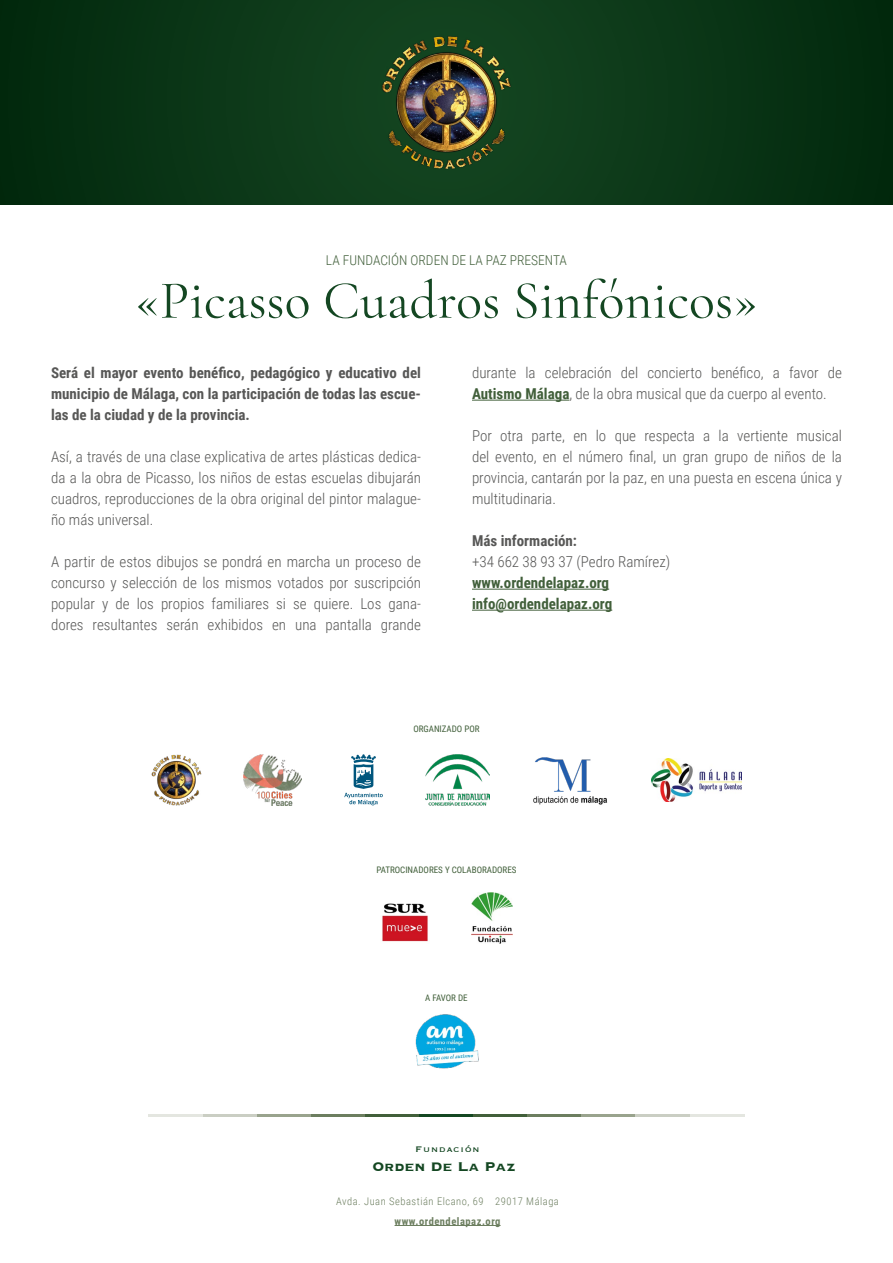
<style>
.page{position:relative;width:893px;height:1263px;background:#fff}
.page>*{position:absolute;margin:0;border:0;box-sizing:border-box;transform-origin:0 0}
.t1{font:54px "Cormorant Garamond";color:#144722}
.t2{font:700 16.5px "Copperplate";color:#144722}
.t3{font:300 15px/21px "Roboto Condensed";color:#575756;text-align:justify}
.t4{font:700 15px/21px "Roboto Condensed";color:#575756;text-align:justify}
.t5{font:700 15px/21px "Roboto Condensed";color:#415f3a}
.t6{font:300 13.5px "Roboto Condensed";color:#415f3a}
.t7{font:300 10.5px "Roboto Condensed";letter-spacing:.05em;color:#6c7e5f}
.t8{font:700 10.5px "Roboto Condensed";letter-spacing:.05em;color:#6c7e5f}
.t9{font:10.5px "Copperplate";letter-spacing:.1em;color:#144722}
.t10{font:9px "Roboto Condensed";color:#415f3a}
.s1{font-weight:700;color:#415f3a}
</style>
<div class="page">
<hr style="left:395px;top:1225px;width:106px;height:1px;background:#6c7e5f">
<hr style="left:149px;top:1114px;width:54px;height:2px;background:#e4e6e0">
<hr style="left:203px;top:1114px;width:54px;height:2px;background:#cacec3">
<hr style="left:257px;top:1114px;width:54px;height:2px;background:#99a38d">
<hr style="left:311px;top:1114px;width:54px;height:2px;background:#6c7e5f">
<hr style="left:365px;top:1114px;width:54px;height:2px;background:#415f3a">
<hr style="left:419px;top:1114px;width:55px;height:2px;background:#144722">
<hr style="left:474px;top:1114px;width:54px;height:2px;background:#415f3a">
<hr style="left:528px;top:1114px;width:54px;height:2px;background:#6c7e5f">
<hr style="left:582px;top:1114px;width:54px;height:2px;background:#99a38d">
<hr style="left:636px;top:1114px;width:54px;height:2px;background:#cacec3">
<hr style="left:690px;top:1114px;width:54px;height:2px;background:#e4e6e0">
<div style="left:0;top:0;width:893px;height:204px;background:linear-gradient(to bottom,#0b3617,#0a3616)"></div>
<img style="left:381px;top:34px;width:131px;height:136px">
<hr style="left:472px;top:400px;width:97px;height:1px;background:#415f3a">
<hr style="left:472px;top:589px;width:137px;height:1px;background:#415f3a">
<hr style="left:472px;top:610px;width:140px;height:1px;background:#415f3a">
<img style="left:415px;top:1014px;width:64px;height:55px">
<img style="left:244px;top:754px;width:58px;height:51px">
<img style="left:152px;top:754px;width:49px;height:51px">
<img style="left:651px;top:758px;width:90px;height:43px">
<svg style="left:344px;top:754px;width:39px;height:51px"></svg>
<img style="left:533px;top:757px;width:75px;height:48px">
<img style="left:425px;top:754px;width:64px;height:51px">
<img style="left:382px;top:903px;width:46px;height:39px">
<img style="left:472px;top:892px;width:41px;height:51px">
<p class="t6" style="left:326px;top:251px;width:242px">LA FUNDACIÓN ORDEN DE LA PAZ PRESENTA</p>
<h1 class="t1" style="left:135px;top:268px;width:624px">«Picasso Cuadros Sinfónicos»</h1>
<p class="t4" style="left:51px;top:362px;width:371px">Será el mayor evento benéfico, pedagógico y educativo del municipio de Málaga, con la participación de todas las escue&shy;las de la ciudad y de la provincia.</p>
<p class="t3" style="left:51px;top:446px;width:371px">Así, a través de una clase explicativa de artes plásticas dedica&shy;da a la obra de Picasso, los niños de estas escuelas dibujarán cuadros, reproducciones de la obra original del pintor malague&shy;ño más universal.</p>
<p class="t3" style="left:51px;top:551px;width:371px">A partir de estos dibujos se pondrá en marcha un proceso de concurso y selección de los mismos votados por suscripción popular y de los propios familiares si se quiere. Los gana&shy;dores resultantes serán exhibidos en una pantalla grande</p>
<p class="t3" style="left:472px;top:362px;width:371px">durante la celebración del concierto benéfico, a favor de<br><span class="s1">Autismo Málaga</span>, de la obra musical que da cuerpo al evento.</p>
<p class="t3" style="left:472px;top:425px;width:371px">Por otra parte, en lo que respecta a la vertiente musical del evento, en el número final, un gran grupo de niños de la provincia, cantarán por la paz, en una puesta en escena única y multitudinaria.</p>
<p class="t4" style="left:472px;top:530px;width:107px">Más información:</p>
<p class="t3" style="left:472px;top:551px;width:200px">+34 662 38 93 37 (Pedro Ramírez)</p>
<p class="t5" style="left:472px;top:572px;width:142px">www.ordendelapaz.org info@ordendelapaz.org</p>
<p class="t10" style="left:413px;top:722px;width:68px">ORGANIZADO POR</p>
<p class="t10" style="left:376px;top:863px;width:142px">PATROCINADORES Y COLABORADORES</p>
<p class="t10" style="left:425px;top:991px;width:44px">A FAVOR DE</p>
<p class="t9" style="left:416px;top:1142px;width:65px">Fundación</p>
<p class="t2" style="left:372px;top:1155px;width:145px">Orden De La Paz</p>
<p class="t7" style="left:336px;top:1194px;width:224px">Avda. Juan Sebastián Elcano, 69 29017 Málaga</p>
<p class="t8" style="left:395px;top:1213px;width:108px">www.ordendelapaz.org</p>
</div>
